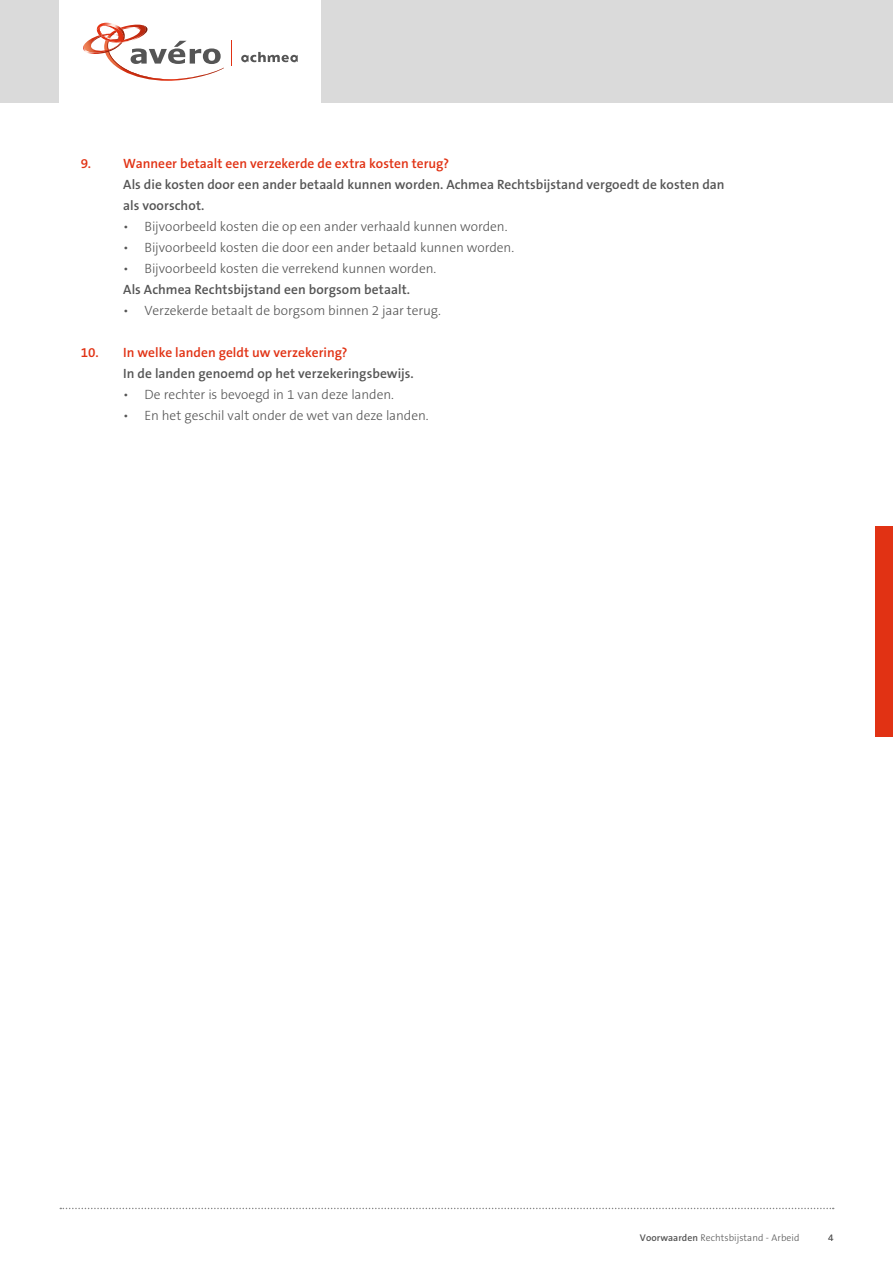
<style>
.page{position:relative;width:893px;height:1263px;background:#fff}
.page>*{position:absolute;margin:0;border:0;box-sizing:border-box;transform-origin:0 0}
.t1{font:300 13.5px "The Sans B3";color:#555}
.t2{font:600 13.5px/21px "The Sans B6";letter-spacing:.005em;color:#555}
.t3{font:600 13.5px "The Sans B6";letter-spacing:.005em;color:#e13214}
.t4{font:300 9.75px "The Sans B3";letter-spacing:.005em;color:#555}
.s1{font-family:"The Sans B6";font-weight:600}
</style>
<div class="page">
<div style="left:0;top:0;width:893px;height:103px;background:#dadada"></div>
<div style="left:60px;top:0;width:261px;height:103px;background:#fff"></div>
<svg style="left:241px;top:52px;width:57px;height:10px"></svg>
<svg style="left:83px;top:22px;width:141px;height:59px"></svg>
<svg style="left:231px;top:41px;width:1px;height:25px"></svg>
<svg style="left:60px;top:1208px;width:774px;height:1px"></svg>
<div style="left:876px;top:526px;width:17px;height:211px;background:#e13214"></div>
<p class="t3" style="left:81px;top:156px;width:370px">9. Wanneer betaalt een verzekerde de extra kosten terug?</p>
<p class="t2" style="left:123px;top:175px;width:603px">Als die kosten door een ander betaald kunnen worden. Achmea Rechtsbijstand vergoedt de kosten dan als voorschot.</p>
<p class="t1" style="left:123px;top:220px;width:386px">• Bijvoorbeeld kosten die op een ander verhaald kunnen worden.</p>
<p class="t1" style="left:123px;top:241px;width:392px">• Bijvoorbeeld kosten die door een ander betaald kunnen worden.</p>
<p class="t1" style="left:123px;top:262px;width:315px">• Bijvoorbeeld kosten die verrekend kunnen worden.</p>
<p class="t2" style="left:123px;top:280px;width:288px">Als Achmea Rechtsbijstand een borgsom betaalt.</p>
<p class="t1" style="left:123px;top:304px;width:319px">• Verzekerde betaalt de borgsom binnen 2 jaar terug.</p>
<p class="t3" style="left:81px;top:345px;width:268px">10. In welke landen geldt uw verzekering?</p>
<p class="t2" style="left:123px;top:364px;width:292px">In de landen genoemd op het verzekeringsbewijs.</p>
<p class="t1" style="left:123px;top:388px;width:272px">• De rechter is bevoegd in 1 van deze landen.</p>
<p class="t1" style="left:123px;top:409px;width:307px">• En het geschil valt onder de wet van deze landen.</p>
<p class="t4" style="left:640px;top:1233px;width:161px"><span class="s1">Voorwaarden</span> Rechtsbijstand - Arbeid</p>
<p class="t4" style="left:828px;top:1233px;width:7px">4</p>
</div>
